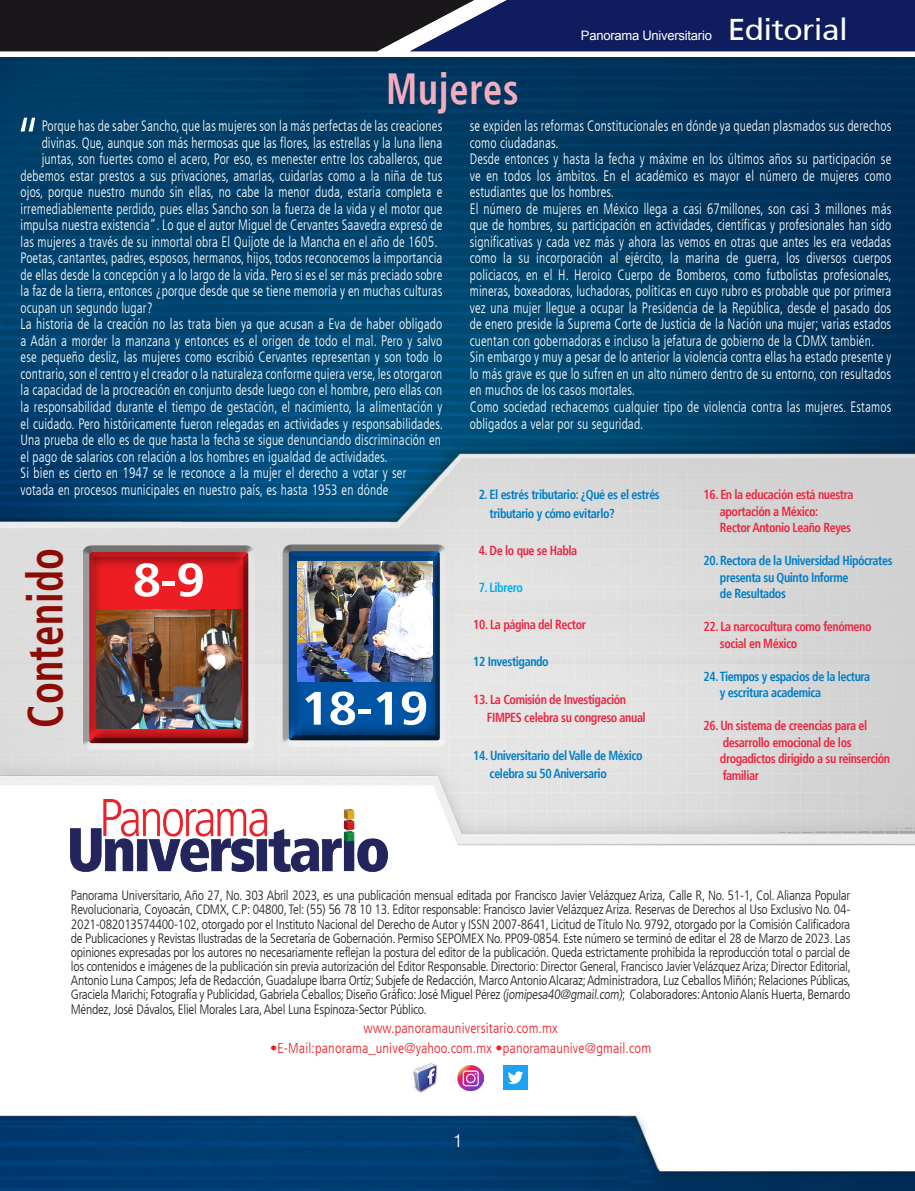
<style>
.page{position:relative;width:915px;height:1191px;background:#fff}
.page>*{position:absolute;margin:0;border:0;box-sizing:border-box;transform-origin:0 0}
.t1{font:300 condensed 62.25px "Frutiger LT";color:#fff;scale:.89 1}
.t2{font:700 condensed 49.65px "Frutiger";letter-spacing:.01em;color:#8c0b05;scale:.82 1}
.t3{font:700 condensed 46.8px "Frutiger";color:#fff;scale:1.2 1}
.t4{font:700 condensed 43.5px "Frutiger";letter-spacing:.02em;color:#f4adbf;scale:.88 1}
.t5{font:30px "Frutiger SAIN Rmv 1 Roman";letter-spacing:-.02em;color:#fff;scale:1.06 1}
.t6{font:300 18px "Helvetica LT Std";color:#fff}
.t7{font:300 condensed 15px/16.5px "Frutiger LT";letter-spacing:.01em;color:#fff;scale:.89 1}
.t8{font:300 condensed 14.25px "Frutiger LT";letter-spacing:.01em;color:#ee1d23}
.t9{font:300 condensed 13.5px/14.1px "Frutiger LT";letter-spacing:-.02em;color:#231f20;text-align:justify}
.t10{font:700 condensed 13.05px/16.5px "Frutiger";letter-spacing:-.035em;color:#ed2742;scale:.92 1}
.t11{font:700 condensed 13.05px/16.5px "Frutiger";letter-spacing:-.035em;color:#007ec5;scale:.92 1}
.t12{font:13.05px "Arial";letter-spacing:-.02em;color:#fff}
.t13{font:700 condensed 13.05px "Frutiger";letter-spacing:-.035em;color:#00aeef;scale:.92 1}
</style>
<div class="page">
<img style="left:0;top:57px;width:914px;height:1134px">
<img style="left:71px;top:799px;width:316px;height:72px">
<svg style="left:0;top:0;width:914px;height:51px;background:#1c2144"></svg>
<div style="left:75px;top:539px;width:184px;height:216px;background:#231f20;opacity:.5"></div>
<div style="left:83px;top:549px;width:172px;height:200px;background:#231f20;opacity:.75"></div>
<img style="left:411px;top:1063px;width:27px;height:29px">
<img style="left:457px;top:1065px;width:26px;height:25px">
<img style="left:503px;top:1065px;width:24px;height:25px">
<div style="left:277px;top:539px;width:174px;height:213px;background:#e4e4e3"></div>
<div style="left:282px;top:544px;width:164px;height:197px;background:#fff;opacity:.75"></div>
<div style="left:282px;top:548px;width:164px;height:198px;background:#231f20;opacity:.75"></div>
<img style="left:96px;top:610px;width:145px;height:118px">
<img style="left:297px;top:561px;width:135px;height:121px">
<h3 class="t4" style="left:386px;top:63px;width:152px">Mujeres</h3>
<p class="t12" style="left:580px;top:26px;width:132px">Panorama Universitario</p>
<h3 class="t5" style="left:727px;top:11px;width:115px">Editorial</h3>
<h1 class="t1" style="left:15px;top:108px;width:31px">“</h1>
<p class="t7" style="left:42px;top:118px;width:451px">Porque has de saber Sancho, que las mujeres son la más perfectas de las creaciones</p>
<p class="t7" style="left:42px;top:135px;width:451px">divinas. Que, aunque son más hermosas que las flores, las estrellas y la luna llena</p>
<p class="t7" style="left:42px;top:151px;width:451px">juntas, son fuertes como el acero, Por eso, es menester entre los caballeros, que</p>
<p class="t7" style="left:21px;top:168px;width:475px">debemos estar prestos a sus privaciones, amarlas, cuidarlas como a la niña de tus</p>
<p class="t7" style="left:21px;top:184px;width:475px">ojos, porque nuestro mundo sin ellas, no cabe la menor duda, estaría completa e</p>
<p class="t7" style="left:21px;top:201px;width:475px">irremediablemente perdido, pues ellas Sancho son la fuerza de la vida y el motor que</p>
<p class="t7" style="left:21px;top:217px;width:475px">impulsa nuestra existencia”. Lo que el autor Miguel de Cervantes Saavedra expresó de</p>
<p class="t7" style="left:21px;top:234px;width:470px">las mujeres a través de su inmortal obra El Quijote de la Mancha en el año de 1605.</p>
<p class="t7" style="left:21px;top:250px;width:475px">Poetas, cantantes, padres, esposos, hermanos, hijos, todos reconocemos la importancia</p>
<p class="t7" style="left:21px;top:267px;width:475px">de ellas desde la concepción y a lo largo de la vida. Pero si es el ser más preciado sobre</p>
<p class="t7" style="left:21px;top:283px;width:475px">la faz de la tierra, entonces ¿porque desde que se tiene memoria y en muchas culturas</p>
<p class="t7" style="left:21px;top:300px;width:150px">ocupan un segundo lugar?</p>
<p class="t7" style="left:21px;top:316px;width:475px">La historia de la creación no las trata bien ya que acusan a Eva de haber obligado</p>
<p class="t7" style="left:21px;top:333px;width:475px">a Adán a morder la manzana y entonces es el origen de todo el mal. Pero y salvo</p>
<p class="t7" style="left:21px;top:349px;width:475px">ese pequeño desliz, las mujeres como escribió Cervantes representan y son todo lo</p>
<p class="t7" style="left:21px;top:366px;width:475px">contrario, son el centro y el creador o la naturaleza conforme quiera verse, les otorgaron</p>
<p class="t7" style="left:21px;top:382px;width:475px">la capacidad de la procreación en conjunto desde luego con el hombre, pero ellas con</p>
<p class="t7" style="left:21px;top:399px;width:475px">la responsabilidad durante el tiempo de gestación, el nacimiento, la alimentación y</p>
<p class="t7" style="left:21px;top:415px;width:476px">el cuidado. Pero históricamente fueron relegadas en actividades y responsabilidades.</p>
<p class="t7" style="left:21px;top:432px;width:473px">Una prueba de ello es de que hasta la fecha se sigue denunciando discriminación en</p>
<p class="t7" style="left:21px;top:448px;width:414px">el pago de salarios con relación a los hombres en igualdad de actividades.</p>
<p class="t7" style="left:21px;top:465px;width:435px">Si bien es cierto en 1947 se le reconoce a la mujer el derecho a votar y ser</p>
<p class="t7" style="left:21px;top:481px;width:414px">votada en procesos municipales en nuestro país, es hasta 1953 en dónde</p>
<h2 class="t2" style="left:16px;top:727px;width:220px;rotate:-90deg">Contenido</h2>
<h3 class="t3" style="left:132px;top:552px;width:62px">8-9</h3>
<h3 class="t3" style="left:300px;top:680px;width:108px">18-19</h3>
<p class="t7" style="left:469px;top:118px;width:475px">se expiden las reformas Constitucionales en dónde ya quedan plasmados sus derechos como ciudadanas.<br>Desde entonces y hasta la fecha y máxime en los últimos años su participación se ve en todos los ámbitos. En el académico es mayor el número de mujeres como estudiantes que los hombres.<br>El número de mujeres en México llega a casi 67millones, son casi 3 millones más que de hombres, su participación en actividades, científicas y profesionales han sido significativas y cada vez más y ahora las vemos en otras que antes les era vedadas como la su incorporación al ejército, la marina de guerra, los diversos cuerpos policiacos, en el H. Heroico Cuerpo de Bomberos, como futbolistas profesionales, mineras, boxeadoras, luchadoras, políticas en cuyo rubro es probable que por primera vez una mujer llegue a ocupar la Presidencia de la República, desde el pasado dos de enero preside la Suprema Corte de Justicia de la Nación una mujer; varias estados cuentan con gobernadoras e incluso la jefatura de gobierno de la CDMX también.<br>Sin embargo y muy a pesar de lo anterior la violencia contra ellas ha estado presente y lo más grave es que lo sufren en un alto número dentro de su entorno, con resultados en muchos de los casos mortales.<br>Como sociedad rechacemos cualquier tipo de violencia contra las mujeres. Estamos obligados a velar por su seguridad.</p>
<p class="t11" style="left:489px;top:485px;width:186px;line-height:18.6px;text-indent:-11px">2. El estrés tributario: ¿Qué es el estrés tributario y cómo evitarlo?</p>
<p class="t10" style="left:478px;top:542px;width:109px">4. De lo que se Habla</p>
<p class="t13" style="left:478px;top:580px;width:49px">7. Librero</p>
<p class="t10" style="left:473px;top:616px;width:124px">10. La página del Rector</p>
<p class="t11" style="left:473px;top:653px;width:83px">12 Investigando</p>
<p class="t10" style="left:486px;top:690px;width:174px;line-height:18.6px;text-indent:-14px">13. La Comisión de Investigación<br>FIMPES celebra su congreso anual</p>
<p class="t11" style="left:489px;top:745px;width:168px;line-height:18.6px;text-indent:-16px">14. Universitario del Valle de México celebra su 50 Aniversario</p>
<p class="t10" style="left:719px;top:486px;width:146px;text-indent:-16px">16. En la educación está nuestra aportación a México:<br>Rector Antonio Leaño Reyes</p>
<p class="t11" style="left:719px;top:552px;width:189px;text-indent:-16px">20. Rectora de la Universidad Hipócrates presenta su Quinto Informe<br>de Resultados</p>
<p class="t10" style="left:719px;top:618px;width:166px;text-indent:-16px">22. La narcocultura como fenómeno social en México</p>
<p class="t11" style="left:719px;top:668px;width:165px;text-indent:-16px">24. Tiempos y espacios de la lectura y escritura academica</p>
<p class="t10" style="left:719px;top:717px;width:186px;text-indent:-16px">26. Un sistema de creencias para el desarrollo emocional de los drogadictos dirigido a su reinserción familiar</p>
<p class="t9" style="left:71px;top:888px;width:781px">Panorama Universitario, Año 27, No. 303 Abril 2023, es una publicación mensual editada por Francisco Javier Velázquez Ariza, Calle R, No. 51-1, Col. Alianza Popular Revolucionaria, Coyoacán, CDMX, C.P: 04800, Tel: (55) 56 78 10 13. Editor responsable: Francisco Javier Velázquez Ariza. Reservas de Derechos al Uso Exclusivo No. 04- 2021-082013574400-102, otorgado por el Instituto Nacional del Derecho de Autor y ISSN 2007-8641, Licitud de Título No. 9792, otorgado por la Comisión Calificadora de Publicaciones y Revistas Ilustradas de la Secretaría de Gobernación. Permiso SEPOMEX No. PP09-0854. Este número se terminó de editar el 28 de Marzo de 2023. Las opiniones expresadas por los autores no necesariamente reflejan la postura del editor de la publicación. Queda estrictamente prohibida la reproducción total o parcial de los contenidos e imágenes de la publicación sin previa autorización del Editor Responsable. Directorio: Director General, Francisco Javier Velázquez Ariza; Director Editorial, Antonio Luna Campos; Jefa de Redacción, Guadalupe Ibarra Ortíz; Subjefe de Redacción, Marco Antonio Alcaraz; Administradora, Luz Ceballos Miñón; Relaciones Públicas, Graciela Marichi; Fotografía y Publicidad, Gabriela Ceballos; Diseño Gráfico: José Miguel Pérez (jomipesa40@gmail.com); Colaboradores: Antonio Alanís Huerta, Bernardo Méndez, José Dávalos, Eliel Morales Lara, Abel Luna Espinoza-Sector Público.</p>
<p class="t8" style="left:363px;top:1020px;width:195px">www.panoramauniversitario.com.mx</p>
<p class="t8" style="left:270px;top:1039px;width:382px">•E-Mail:panorama_unive@yahoo.com.mx •panoramaunive@gmail.com</p>
<p class="t6" style="left:452px;top:1129px;width:12px">1</p>
</div>
